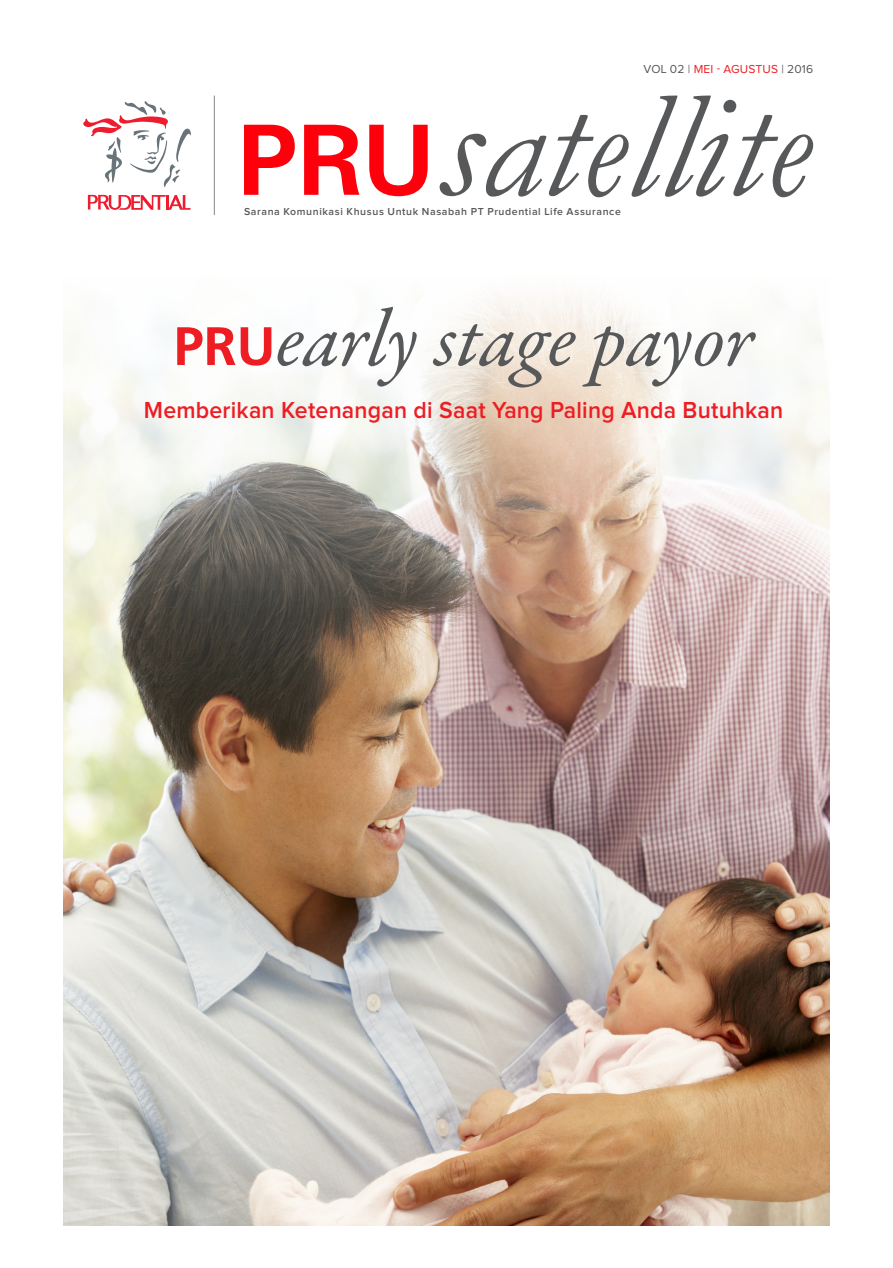
<style>
.page{position:relative;width:893px;height:1268px;background:#fff}
.page>*{position:absolute;margin:0;border:0;box-sizing:border-box;transform-origin:0 0}
.t1{font:italic 81px "Garamond Premr Pro";letter-spacing:-.005em;color:#57585a}
.t2{font:600 24px "Proxima Nova";letter-spacing:.01em;color:#ee1d23;scale:.96 1}
.t3{font:12px "Proxima Nova";letter-spacing:.01em;color:#57585a}
.t4{font:600 10.5px "Proxima Nova";letter-spacing:.06em;color:#57585a}
.s1{color:#ee1d23}
.s2{font-family:"Frutiger LT Std";font-weight:700;font-style:normal;font-size:54px;color:#ee1d23}
</style>
<div class="page">
<img style="left:64px;top:294px;width:765px;height:931px">
<svg style="left:440px;top:95px;width:373px;height:102px"></svg>
<svg style="left:244px;top:125px;width:184px;height:71px"></svg>
<hr style="left:214px;top:96px;width:1px;height:119px;background:#939598">
<svg style="left:88px;top:195px;width:103px;height:15px"></svg>
<svg style="left:83px;top:101px;width:108px;height:86px"></svg>
<p class="t3" style="left:644px;top:64px;width:171px">VOL 02 | <span class="s1">MEI - AGUSTUS</span> | 2016</p>
<p class="t4" style="left:244px;top:207px;width:378px">Sarana Komunikasi Khusus Untuk Nasabah PT Prudential Life Assurance</p>
<p class="t1" style="left:174px;top:288px;width:582px"><span class="s2">PRU</span>early stage payor</p>
<p class="t2" style="left:144px;top:398px;width:667px">Memberikan Ketenangan di Saat Yang Paling Anda Butuhkan</p>
</div>
